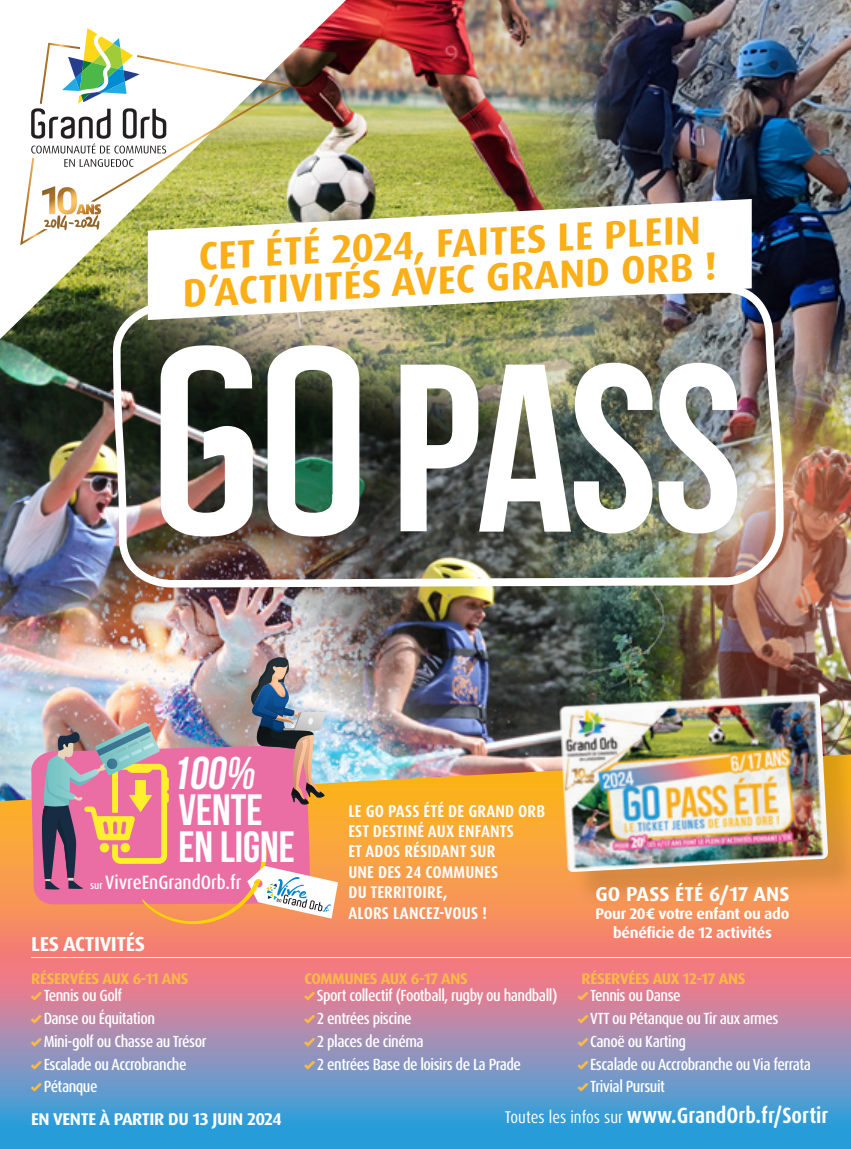
<style>
.page{position:relative;width:851px;height:1149px;background:#fff}
.page>*{position:absolute;margin:0;border:0;box-sizing:border-box;transform-origin:0 0}
.t1{font:45.9px "Bebas Neue";color:#fff}
.t2{font:43.8px/36.6px "Bebas Neue";color:#fff}
.t3{font:700 39.45px/36.6px "Dax Pro";color:#faaf18;text-align:center}
.t4{font:700 condensed 22.05px "Dax Pro";color:#fff}
.t5{font:700 20.4px "Dax Pro";letter-spacing:-.02em;color:#fff}
.t6{font:700 20.1px "Dax Pro";letter-spacing:.01em;color:#fff}
.t7{font:500 condensed 19.35px "Dax Pro";color:#fff}
.t8{font:700 condensed 16.95px/20.4px "Dax Pro";letter-spacing:.01em;color:#fff}
.t9{font:700 16.95px "Dax Pro";letter-spacing:-.02em;color:#fff}
.t10{font:500 condensed 16.2px "Dax Pro";letter-spacing:-.03em;color:#fff}
.t11{font:700 15.3px "Dax Pro";letter-spacing:-.02em;color:#fdbb45}
.t12{font:700 15.3px/18.3px "Dax Pro";letter-spacing:-.02em;color:#fff;text-align:center}
.s1{font-size:10.95px}
.s2{font-family:"Web Hosting Hub Glyphs";font-weight:400;font-stretch:normal;font-size:10.5px;color:#fdbb45}
.s3{font-weight:400;font-size:16.95px}
</style>
<div class="page">
<img style="left:0;top:0;width:850px;height:754px">
<img style="left:113px;top:285px;width:670px;height:302px">
<svg style="left:267px;top:345px;width:92px;height:191px"></svg>
<svg style="left:161px;top:345px;width:92px;height:191px"></svg>
<img style="left:346px;top:199px;width:405px;height:121px">
<img style="left:0;top:754px;width:850px;height:394px">
<hr style="left:31px;top:956px;width:819px;height:1px;background:#fff">
<div style="left:564px;top:697px;width:286px;height:209px;background:#231f20;opacity:.15"></div>
<img style="left:558px;top:689px;width:270px;height:182px">
<svg style="left:31px;top:745px;width:9px;height:159px"></svg>
<img style="left:40px;top:657px;width:298px;height:266px">
<img style="left:0;top:0;width:346px;height:339px">
<svg style="left:20px;top:28px;width:271px;height:217px"></svg>
<p class="t3" style="left:179px;top:239px;width:536px;rotate:-3deg">CET ÉTÉ 2024, FAITES LE PLEIN<br>D’ACTIVITÉS AVEC GRAND ORB !</p>
<p class="t1" style="left:170px;top:748px;width:92px">100%</p>
<p class="t2" style="left:178px;top:790px;width:118px">VENTE<br>EN LIGNE</p>
<p class="t7" style="left:90px;top:869px;width:153px"><span class="s1">sur</span> VivreEnGrandOrb.fr</p>
<p class="t5" style="left:31px;top:930px;width:115px">LES ACTIVITÉS</p>
<p class="t11" style="left:31px;top:968px;width:159px">RÉSERVÉES AUX 6-11 ANS</p>
<p class="t10" style="left:31px;top:985px;width:92px"><span class="s2">✓</span> Tennis ou Golf</p>
<p class="t10" style="left:31px;top:1007px;width:125px"><span class="s2">✓</span> Danse ou Équitation</p>
<p class="t10" style="left:31px;top:1030px;width:177px"><span class="s2">✓</span> Mini-golf ou Chasse au Trésor</p>
<p class="t10" style="left:31px;top:1053px;width:157px"><span class="s2">✓</span> Escalade ou Accrobranche</p>
<p class="t10" style="left:31px;top:1075px;width:68px"><span class="s2">✓</span> Pétanque</p>
<p class="t8" style="left:348px;top:800px;width:198px">LE GO PASS ÉTÉ DE GRAND ORB<br>EST DESTINÉ AUX ENFANTS<br>ET ADOS RÉSIDANT SUR<br>UNE DES 24 COMMUNES<br>DU TERRITOIRE,<br>ALORS LANCEZ-VOUS !</p>
<p class="t11" style="left:304px;top:968px;width:165px">COMMUNES AUX 6-17 ANS</p>
<p class="t10" style="left:304px;top:985px;width:254px"><span class="s2">✓</span> Sport collectif (Football, rugby ou handball)</p>
<p class="t10" style="left:304px;top:1007px;width:109px"><span class="s2">✓</span> 2 entrées piscine</p>
<p class="t10" style="left:304px;top:1030px;width:121px"><span class="s2">✓</span> 2 places de cinéma</p>
<p class="t10" style="left:304px;top:1053px;width:218px"><span class="s2">✓</span> 2 entrées Base de loisirs de La Prade</p>
<p class="t6" style="left:595px;top:880px;width:196px">GO PASS ÉTÉ 6/17 ANS</p>
<p class="t12" style="left:595px;top:904px;width:195px">Pour 20€ votre enfant ou ado bénéficie de 12 activités</p>
<p class="t11" style="left:581px;top:968px;width:165px">RÉSERVÉES AUX 12-17 ANS</p>
<p class="t10" style="left:577px;top:985px;width:104px"><span class="s2">✓</span> Tennis ou Danse</p>
<p class="t10" style="left:577px;top:1007px;width:202px"><span class="s2">✓</span> VTT ou Pétanque ou Tir aux armes</p>
<p class="t10" style="left:577px;top:1030px;width:110px"><span class="s2">✓</span> Canoë ou Karting</p>
<p class="t10" style="left:577px;top:1053px;width:235px"><span class="s2">✓</span> Escalade ou Accrobranche ou Via ferrata</p>
<p class="t10" style="left:577px;top:1075px;width:89px"><span class="s2">✓</span> Trivial Pursuit</p>
<p class="t9" style="left:31px;top:1107px;width:252px">EN VENTE À PARTIR DU 13 JUIN 2024</p>
<p class="t4" style="left:505px;top:1101px;width:325px"><span class="s3">Toutes les infos sur</span> www.GrandOrb.fr/Sortir</p>
</div>
